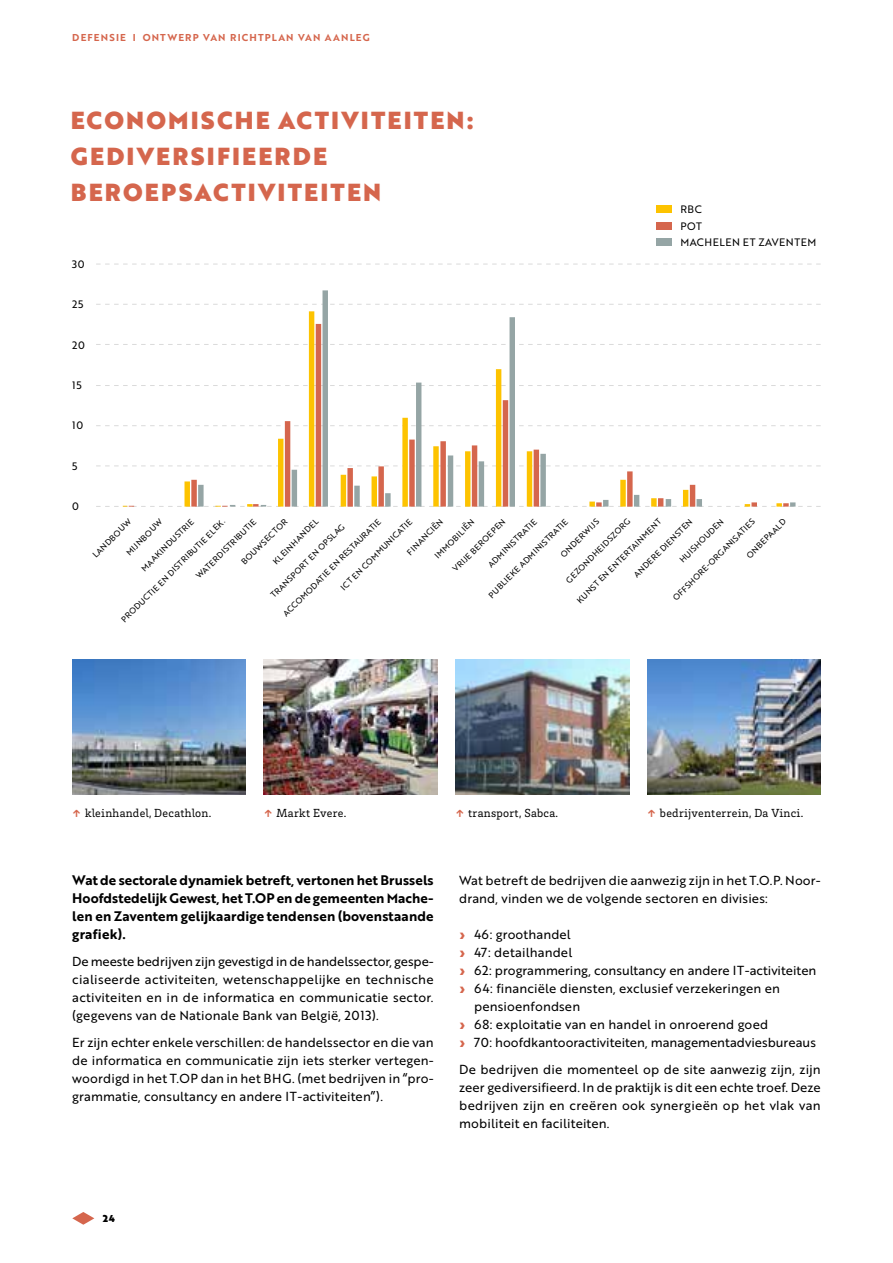
<style>
.page{position:relative;width:893px;height:1263px;background:#fff}
.page>*{position:absolute;margin:0;border:0;box-sizing:border-box;transform-origin:0 0}
.t1{font:24px/36px "Brother 1816 Black";letter-spacing:.09em;color:#d5664d}
.t2{font:13.5px/18px "Brother 1816 Bold";letter-spacing:.015em;color:#000;text-align:justify}
.t3{font:12.75px/18px "Brother 1816 Regular";letter-spacing:.01em;color:#000;text-align:justify}
.t4{font:12px "Brix Slab";letter-spacing:.025em;color:#000}
.t5{font:10.5px/16.5px "Brother 1816 Regular";letter-spacing:.05em;color:#000}
.t6{font:9.75px "Brother 1816 Bold";letter-spacing:.12em;color:#d5664d}
.t7{font:9.75px "Brother 1816 Black";color:#000}
.t8{font:8.25px "Brother 1816 Regular";color:#000}
.s1{font-weight:900;color:#d5664d}
.s2{font-family:"Brother 1816 Black";color:#d5664d}
</style>
<div class="page">
<svg style="left:96px;top:506px;width:725px;height:1px"></svg>
<img style="left:72px;top:660px;width:174px;height:135px">
<img style="left:264px;top:660px;width:173px;height:135px">
<img style="left:647px;top:660px;width:174px;height:135px">
<svg style="left:96px;top:264px;width:725px;height:1px"></svg>
<svg style="left:96px;top:304px;width:725px;height:1px"></svg>
<svg style="left:96px;top:344px;width:725px;height:1px"></svg>
<svg style="left:96px;top:385px;width:725px;height:1px"></svg>
<svg style="left:96px;top:425px;width:725px;height:1px"></svg>
<svg style="left:96px;top:466px;width:725px;height:1px"></svg>
<svg style="left:129px;top:344px;width:69px;height:163px"></svg>
<svg style="left:198px;top:290px;width:597px;height:217px"></svg>
<img style="left:455px;top:660px;width:174px;height:135px">
<svg style="left:72px;top:1212px;width:22px;height:13px"></svg>
<div style="left:656px;top:205px;width:16px;height:7px;background:#fdc300"></div>
<div style="left:656px;top:222px;width:16px;height:7px;background:#d5664d"></div>
<div style="left:656px;top:238px;width:16px;height:8px;background:#95a5a5"></div>
<p class="t6" style="left:72px;top:30px;width:299px">DEFENSIE I ONTWERP VAN RICHTPLAN VAN AANLEG</p>
<h1 class="t1" style="left:71px;top:101px;width:404px">ECONOMISCHE ACTIVITEITEN:<br>GEDIVERSIFIEERDE<br>BEROEPSACTIVITEITEN</h1>
<p class="t5" style="left:72px;top:256px;width:14px">30</p>
<p class="t5" style="left:72px;top:296px;width:13px">25</p>
<p class="t5" style="left:72px;top:336px;width:14px">20</p>
<p class="t5" style="left:72px;top:377px;width:11px">15</p>
<p class="t5" style="left:72px;top:417px;width:12px">10</p>
<p class="t5" style="left:72px;top:457px;width:7px">5</p>
<p class="t5" style="left:72px;top:498px;width:8px">0</p>
<p class="t5" style="left:680px;top:200px;width:137px">RBC<br>POT<br>MACHELEN ET ZAVENTEM</p>
<p class="t8" style="left:268px;top:592px;width:102px;rotate:-45deg">TRANSPORT EN OPSLAG</p>
<p class="t8" style="left:574px;top:597px;width:117px;rotate:-45deg">KUNST EN ENTERTAINMENT</p>
<p class="t8" style="left:123px;top:549px;width:49px;rotate:-45deg">MIJNBOUW</p>
<p class="t8" style="left:432px;top:552px;width:54px;rotate:-45deg">IMMOBILIËN</p>
<p class="t8" style="left:558px;top:551px;width:52px;rotate:-45deg">ONDERWIJS</p>
<p class="t8" style="left:744px;top:552px;width:53px;rotate:-45deg">ONBEPAALD</p>
<p class="t8" style="left:90px;top:552px;width:53px;rotate:-45deg">LANDBOUW</p>
<p class="t8" style="left:270px;top:558px;width:62px;rotate:-45deg">KLEINHANDEL</p>
<p class="t8" style="left:563px;top:577px;width:88px;rotate:-45deg">GEZONDHEIDSZORG</p>
<p class="t8" style="left:404px;top:549px;width:49px;rotate:-45deg">FINANCIËN</p>
<p class="t8" style="left:670px;top:595px;width:113px;rotate:-45deg">OFFSHORE-ORGANISATIES</p>
<p class="t8" style="left:338px;top:584px;width:98px;rotate:-45deg">ICT EN COMMUNICATIE</p>
<p class="t8" style="left:677px;top:557px;width:60px;rotate:-45deg">HUISHOUDEN</p>
<p class="t8" style="left:118px;top:617px;width:144px;rotate:-45deg">PRODUCTIE EN DISTRIBUTIE ELEK.</p>
<p class="t8" style="left:485px;top:562px;width:67px;rotate:-45deg">ADMINISTRATIE</p>
<p class="t8" style="left:193px;top:573px;width:83px;rotate:-45deg">WATERDISTRIBUTIE</p>
<p class="t8" style="left:486px;top:592px;width:110px;rotate:-45deg">PUBLIEKE ADMINISTRATIE</p>
<p class="t8" style="left:238px;top:559px;width:63px;rotate:-45deg">BOUWSECTOR</p>
<p class="t8" style="left:280px;top:611px;width:136px;rotate:-45deg">ACCOMODATIE EN RESTAURATIE</p>
<p class="t8" style="left:631px;top:572px;width:81px;rotate:-45deg">ANDERE DIENSTEN</p>
<p class="t8" style="left:138px;top:565px;width:72px;rotate:-45deg">MAAKINDUSTRIE</p>
<p class="t8" style="left:450px;top:566px;width:72px;rotate:-45deg">VRIJE BEROEPEN</p>
<p class="t4" style="left:72px;top:805px;width:141px"><span class="s1">↑</span> kleinhandel, Decathlon.</p>
<p class="t4" style="left:264px;top:805px;width:84px"><span class="s1">↑</span> Markt Evere.</p>
<p class="t4" style="left:455px;top:805px;width:104px"><span class="s1">↑</span> transport, Sabca.</p>
<p class="t4" style="left:647px;top:805px;width:158px"><span class="s1">↑</span> bedrijventerrein, Da Vinci.</p>
<p class="t2" style="left:72px;top:870px;width:363px">Wat de sectorale dynamiek betreft, vertonen het Brussels Hoofdstedelijk Gewest, het T.OP en de gemeenten Mache&shy;len en Zaventem gelijkaardige tendensen (bovenstaande grafiek).</p>
<p class="t3" style="left:72px;top:951px;width:363px">De meeste bedrijven zijn gevestigd in de handelssector, gespe&shy;cialiseerde activiteiten, wetenschappelijke en technische activiteiten en in de informatica en communicatie sector. (gegevens van de Nationale Bank van België, 2013).</p>
<p class="t3" style="left:72px;top:1032px;width:363px">Er zijn echter enkele verschillen: de handelssector en die van de informatica en communicatie zijn iets sterker vertegen&shy;woordigd in het T.OP dan in het BHG. (met bedrijven in “pro&shy;grammatie, consultancy en andere IT-activiteiten”).</p>
<p class="t3" style="left:459px;top:870px;width:363px">Wat betreft de bedrijven die aanwezig zijn in het T.O.P. Noor&shy;drand, vinden we de volgende sectoren en divisies:</p>
<p class="t3" style="left:459px;top:924px;width:113px"><span class="s2">›</span> 46: groothandel</p>
<p class="t3" style="left:459px;top:942px;width:115px"><span class="s2">›</span> 47: detailhandel</p>
<p class="t3" style="left:459px;top:960px;width:359px"><span class="s2">›</span> 62: programmering, consultancy en andere IT-activiteiten</p>
<p class="t3" style="left:459px;top:978px;width:322px"><span class="s2">›</span> 64: financiële diensten, exclusief verzekeringen en</p>
<p class="t3" style="left:474px;top:996px;width:108px">pensioenfondsen</p>
<p class="t3" style="left:459px;top:1014px;width:311px"><span class="s2">›</span> 68: exploitatie van en handel in onroerend goed</p>
<p class="t3" style="left:459px;top:1032px;width:358px"><span class="s2">›</span> 70: hoofdkantooractiviteiten, managementadviesbureaus</p>
<p class="t3" style="left:459px;top:1059px;width:363px">De bedrijven die momenteel op de site aanwezig zijn, zijn zeer gediversifieerd. In de praktijk is dit een echte troef. Deze bedrijven zijn en creëren ook synergieën op het vlak van mobiliteit en faciliteiten.</p>
<p class="t7" style="left:103px;top:1211px;width:14px">24</p>
</div>
